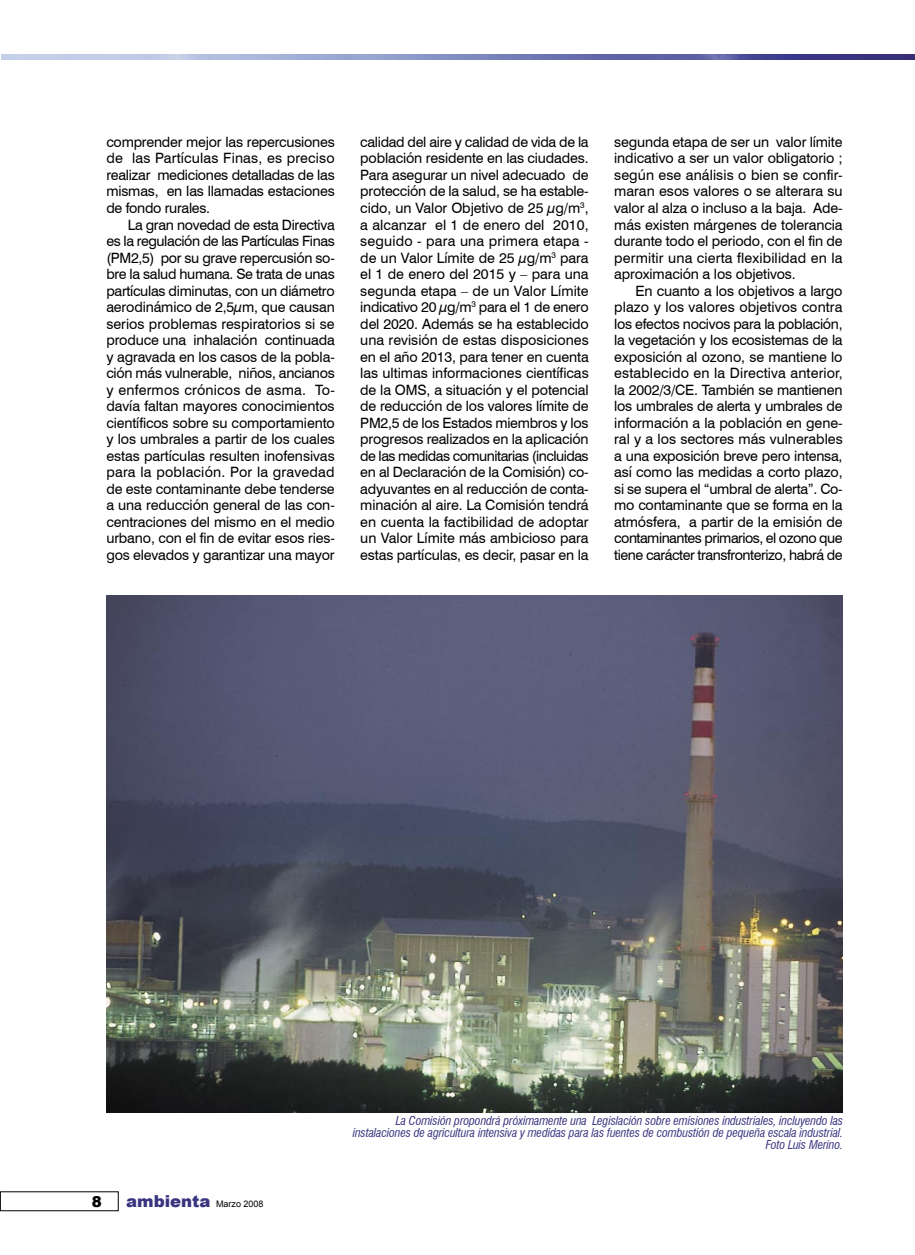
<style>
.page{position:relative;width:915px;height:1255px;background:#fff}
.page>*{position:absolute;margin:0;border:0;box-sizing:border-box;transform-origin:0 0}
.t1{font:900 15px "Arial";color:#000}
.Texto_general{font:14.25px/16.5px "Swiss 721 BT";letter-spacing:-.01em;color:#000;text-align:justify}
.Pie_de_Foto{font:italic condensed 12px/12px "Swiss 721 BT";letter-spacing:-.01em;color:#393480;text-align:right}
.t2{font:9px "Arial";color:#000}
.s1{font-weight:900;font-size:16.5px;color:#393480}
</style>
<div class="page">
<img style="left:1px;top:54px;width:913px;height:6px">
<img style="left:106px;top:595px;width:736px;height:517px">
<p class="Texto_general" style="left:106px;top:133px;width:230px">comprender mejor las repercusiones de las Partículas Finas, es preciso realizar mediciones detalladas de las mismas, en las llamadas estaciones de fondo rurales.</p>
<p class="Texto_general" style="left:106px;top:216px;width:230px;text-indent:21px">La gran novedad de esta Directiva es la regulación de las Partículas Finas (PM2,5) por su grave repercusión so&shy;bre la salud humana. Se trata de unas partículas diminutas, con un diámetro aerodinámico de 2,5µm, que causan serios problemas respiratorios si se produce una inhalación continuada y agravada en los casos de la pobla&shy;ción más vulnerable, niños, ancianos y enfermos crónicos de asma. To&shy;davía faltan mayores conocimientos científicos sobre su comportamiento y los umbrales a partir de los cuales estas partículas resulten inofensivas para la población. Por la gravedad de este contaminante debe tenderse a una reducción general de las con&shy;centraciones del mismo en el medio urbano, con el fin de evitar esos ries&shy;gos elevados y garantizar una mayor</p>
<p class="Texto_general" style="left:360px;top:133px;width:230px">calidad del aire y calidad de vida de la población residente en las ciudades.<br>Para asegurar un nivel adecuado de protección de la salud, se ha estable&shy;cido, un Valor Objetivo de 25 µg/m<sup>3</sup>, a alcanzar el 1 de enero del 2010, seguido - para una primera etapa - de un Valor Límite de 25 µg/m<sup>3</sup> para el 1 de enero del 2015 y – para una segunda etapa – de un Valor Límite indicativo 20 µg/m<sup>3</sup> para el 1 de enero del 2020. Además se ha establecido una revisión de estas disposiciones en el año 2013, para tener en cuenta las ultimas informaciones científicas de la OMS, a situación y el potencial de reducción de los valores límite de PM2,5 de los Estados miembros y los progresos realizados en la aplicación de las medidas comunitarias (incluidas en al Declaración de la Comisión) co&shy;adyuvantes en al reducción de conta&shy;minación al aire. La Comisión tendrá en cuenta la factibilidad de adoptar un Valor Límite más ambicioso para estas partículas, es decir, pasar en la</p>
<p class="Texto_general" style="left:614px;top:133px;width:230px">segunda etapa de ser un valor límite indicativo a ser un valor obligatorio ; según ese análisis o bien se confir&shy;maran esos valores o se alterara su valor al alza o incluso a la baja. Ade&shy;más existen márgenes de tolerancia durante todo el periodo, con el fin de permitir una cierta flexibilidad en la aproximación a los objetivos.</p>
<p class="Texto_general" style="left:614px;top:282px;width:230px;text-indent:21px">En cuanto a los objetivos a largo plazo y los valores objetivos contra los efectos nocivos para la población, la vegetación y los ecosistemas de la exposición al ozono, se mantiene lo establecido en la Directiva anterior, la 2002/3/CE. También se mantienen los umbrales de alerta y umbrales de información a la población en gene&shy;ral y a los sectores más vulnerables a una exposición breve pero intensa, así como las medidas a corto plazo, si se supera el “umbral de alerta”. Co&shy;mo contaminante que se forma en la atmósfera, a partir de la emisión de contaminantes primarios, el ozono que tiene carácter transfronterizo, habrá de</p>
<p class="t1" style="left:92px;top:1190px;width:12px">8</p>
<p class="t2" style="left:126px;top:1197px;width:139px"><span class="s1">ambienta</span> Marzo 2008</p>
<p class="Pie_de_Foto" style="left:352px;top:1114px;width:492px">La Comisión propondrá próximamente una Legislación sobre emisiones industriales, incluyendo las instalaciones de agricultura intensiva y medidas para las fuentes de combustión de pequeña escala industrial.<br>Foto Luis Merino.</p>
</div>
